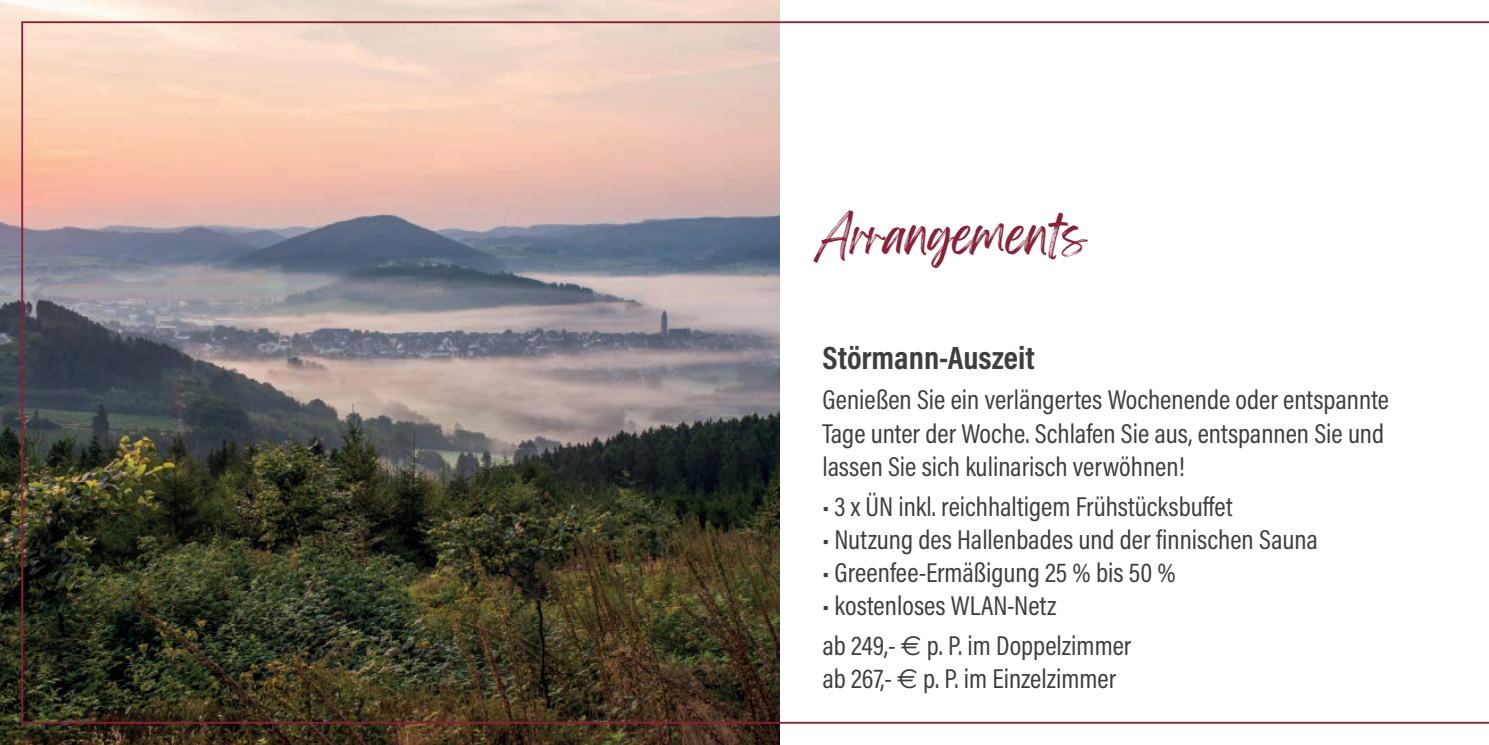
<style>
.page{position:relative;width:1489px;height:745px;background:#fff}
.page>*{position:absolute;margin:0;border:0;box-sizing:border-box;transform-origin:0 0}
.t1{font:45px "Feeling Passionate";color:#852236}
.t2{font:700 32.5px "Acumin Pro Cond";color:#3e3e3f}
.t3{font:27.5px/33px "Acumin Pro Cond";color:#3e3e3f}
.s1{font-family:"Euro Sans"}
</style>
<div class="page">
<img style="left:0;top:0;width:780px;height:744px">
<img style="left:21px;top:21px;width:1467px;height:702px">
<h1 class="t1" style="left:815px;top:198px;width:273px">Arrangements</h1>
<p class="t2" style="left:822px;top:336px;width:214px">Störmann-Auszeit</p>
<p class="t3" style="left:822px;top:382px;width:568px">Genießen Sie ein verlängertes Wochenende oder entspannte<br>Tage unter der Woche. Schlafen Sie aus, entspannen Sie und lassen Sie sich kulinarisch verwöhnen!</p>
<p class="t3" style="left:822px;top:489px;width:411px">• 3 x ÜN inkl. reichhaltigem Frühstücksbuffet</p>
<p class="t3" style="left:822px;top:522px;width:497px">• Nutzung des Hallenbades und der finnischen Sauna</p>
<p class="t3" style="left:822px;top:555px;width:355px">• Greenfee-Ermäßigung 25 % bis 50 %</p>
<p class="t3" style="left:822px;top:584px;width:310px;line-height:40px">• kostenloses WLAN-Netz<br>ab 249,- <span class="s1">€</span> p. P. im Doppelzimmer</p>
<p class="t3" style="left:822px;top:661px;width:295px">ab 267,- <span class="s1">€</span> p. P. im Einzelzimmer</p>
</div>
